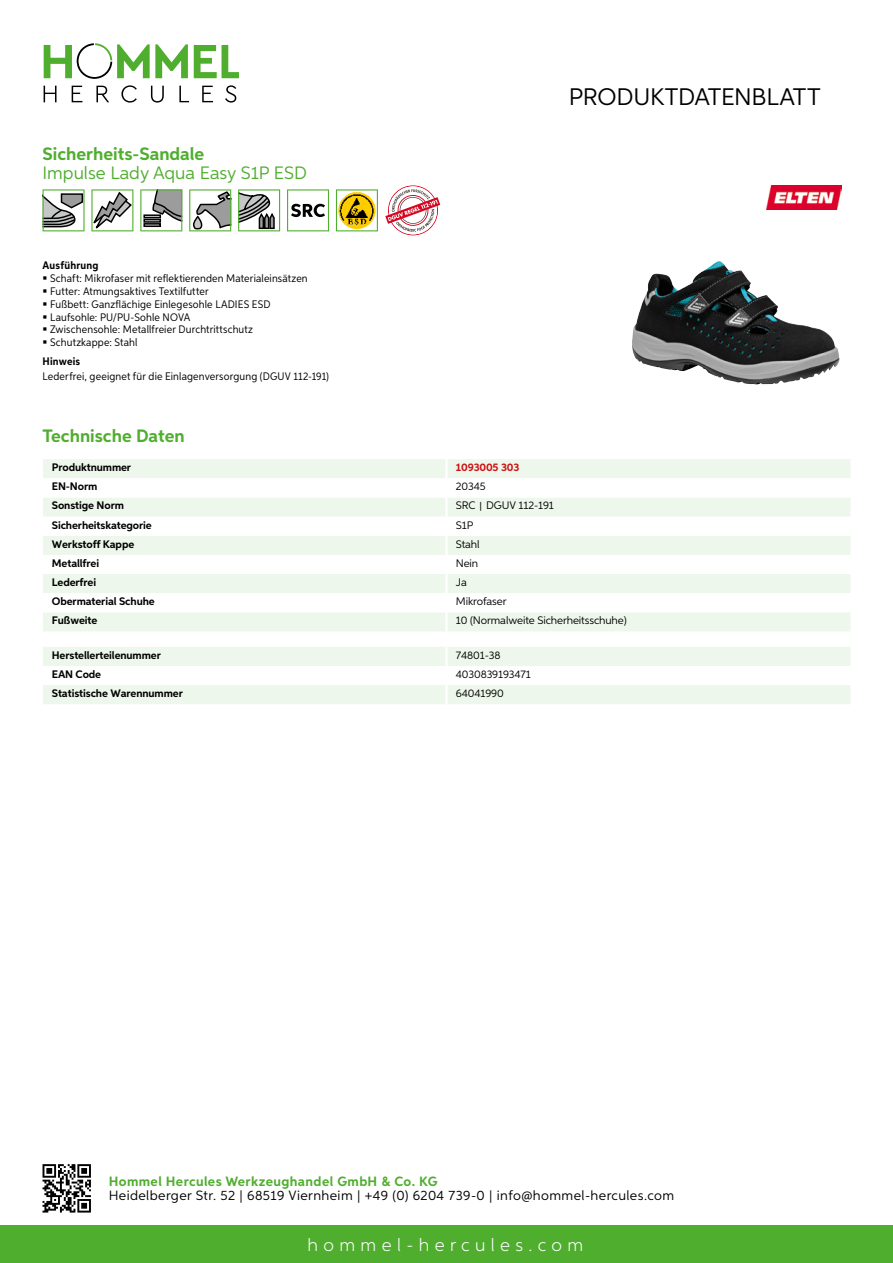
<style>
.page{position:relative;width:893px;height:1263px;background:#fff}
.page>*{position:absolute;margin:0;border:0;box-sizing:border-box;transform-origin:0 0}
.t1{font:24px "Aspira";letter-spacing:-.01em;color:#000}
.t2{font:700 18px "Aspira";color:#50ae2f}
.t3{font:18px "Aspira";color:#50ae2f}
.t4{font:300 18px "Aspira";letter-spacing:.3em;color:#fff}
.t5{font:13.5px "Aspira";letter-spacing:.03em;color:#000}
.t6{font:700 13.5px "Aspira";letter-spacing:.03em;color:#50ae2f}
.t7{font:10.95px/12.8px "Aspira Nar";letter-spacing:.015em;color:#000}
.t8{font:700 10.95px "Aspira";letter-spacing:-.01em;color:#000}
.t9{font:10.95px "Aspira";letter-spacing:-.01em;color:#000}
.t10{font:700 10.95px "Aspira Nar";letter-spacing:.02em;color:#000}
.t11{font:700 10.95px "Aspira";letter-spacing:-.01em;color:#cd1013}
.s1{font-family:"Wuerth Global";font-size:10.5px}
</style>
<div class="page">
<div style="left:0;top:1226px;width:893px;height:37px;background:#50ae2f"></div>
<svg style="left:43px;top:1164px;width:48px;height:48px"></svg>
<svg style="left:194px;top:45px;width:45px;height:33px"></svg>
<svg style="left:44px;top:43px;width:144px;height:36px"></svg>
<svg style="left:44px;top:86px;width:13px;height:16px"></svg>
<svg style="left:72px;top:86px;width:10px;height:16px"></svg>
<svg style="left:96px;top:86px;width:13px;height:16px"></svg>
<svg style="left:121px;top:85px;width:16px;height:18px"></svg>
<svg style="left:151px;top:86px;width:13px;height:17px"></svg>
<svg style="left:179px;top:86px;width:10px;height:16px"></svg>
<svg style="left:202px;top:86px;width:11px;height:16px"></svg>
<svg style="left:225px;top:85px;width:11px;height:18px"></svg>
<div style="left:43px;top:459px;width:807px;height:172px;background:#eef7eb"></div>
<svg style="left:43px;top:478px;width:807px;height:134px"></svg>
<hr style="left:445px;top:459px;width:3px;height:19px;background:#fff">
<hr style="left:445px;top:478px;width:3px;height:19px;background:#fff">
<hr style="left:445px;top:497px;width:3px;height:20px;background:#fff">
<hr style="left:445px;top:517px;width:3px;height:19px;background:#fff">
<hr style="left:445px;top:536px;width:3px;height:19px;background:#fff">
<hr style="left:445px;top:555px;width:3px;height:19px;background:#fff">
<hr style="left:445px;top:574px;width:3px;height:19px;background:#fff">
<hr style="left:445px;top:593px;width:3px;height:19px;background:#fff">
<hr style="left:445px;top:612px;width:3px;height:19px;background:#fff">
<svg style="left:43px;top:647px;width:807px;height:57px"></svg>
<hr style="left:445px;top:685px;width:3px;height:19px;background:#fff">
<svg style="left:43px;top:189px;width:90px;height:42px"></svg>
<svg style="left:140px;top:189px;width:42px;height:42px"></svg>
<svg style="left:189px;top:189px;width:42px;height:42px"></svg>
<svg style="left:238px;top:189px;width:42px;height:42px"></svg>
<svg style="left:287px;top:189px;width:42px;height:42px"></svg>
<svg style="left:336px;top:189px;width:42px;height:42px"></svg>
<svg style="left:385px;top:185px;width:55px;height:50px"></svg>
<img style="left:632px;top:263px;width:208px;height:121px">
<img style="left:766px;top:185px;width:76px;height:24px">
<h2 class="t2" style="left:43px;top:142px;width:163px">Sicherheits-Sandale</h2>
<h2 class="t3" style="left:43px;top:162px;width:263px">Impulse Lady Aqua Easy S1P ESD</h2>
<p class="t10" style="left:43px;top:259px;width:58px">Ausführung</p>
<p class="t7" style="left:50px;top:272px;width:259px">Schaft: Mikrofaser mit reflektierenden Materialeinsätzen Futter: Atmungsaktives Textilfutter<br>Fußbett: Ganzflächige Einlegesohle LADIES ESD Laufsohle: PU/PU-Sohle NOVA<br>Zwischensohle: Metallfreier Durchtrittschutz Schutzkappe: Stahl</p>
<p class="t10" style="left:43px;top:355px;width:39px">Hinweis</p>
<p class="t7" style="left:43px;top:370px;width:288px">Lederfrei, geeignet für die Einlagenversorgung (DGUV 112-191)</p>
<h1 class="t1" style="left:569px;top:82px;width:253px">Produktdatenblatt</h1>
<h2 class="t2" style="left:43px;top:425px;width:144px">Technische Daten</h2>
<p class="t8" style="left:52px;top:461px;width:81px">Produktnummer</p>
<p class="t11" style="left:456px;top:461px;width:65px">1093005 303</p>
<p class="t8" style="left:52px;top:480px;width:47px">EN-Norm</p>
<p class="t9" style="left:456px;top:480px;width:31px">20345</p>
<p class="t8" style="left:52px;top:499px;width:74px">Sonstige Norm</p>
<p class="t9" style="left:456px;top:499px;width:100px">SRC <span class="s1">|</span> DGUV 112-191</p>
<p class="t8" style="left:52px;top:518px;width:101px">Sicherheitskategorie</p>
<p class="t9" style="left:456px;top:518px;width:19px">S1P</p>
<p class="t8" style="left:52px;top:537px;width:84px">Werkstoff Kappe</p>
<p class="t9" style="left:456px;top:537px;width:25px">Stahl</p>
<p class="t8" style="left:52px;top:556px;width:49px">Metallfrei</p>
<p class="t9" style="left:456px;top:556px;width:24px">Nein</p>
<p class="t8" style="left:52px;top:575px;width:46px">Lederfrei</p>
<p class="t9" style="left:456px;top:575px;width:13px">Ja</p>
<p class="t8" style="left:52px;top:595px;width:104px">Obermaterial Schuhe</p>
<p class="t9" style="left:456px;top:595px;width:52px">Mikrofaser</p>
<p class="t8" style="left:52px;top:614px;width:47px">Fußweite</p>
<p class="t9" style="left:456px;top:614px;width:172px">10 (N ormalweite Sicherheitsschuhe)</p>
<p class="t8" style="left:52px;top:648px;width:111px">Herstellerteilenummer</p>
<p class="t9" style="left:456px;top:648px;width:46px">74801-38</p>
<p class="t8" style="left:52px;top:667px;width:51px">EAN Code</p>
<p class="t9" style="left:456px;top:667px;width:77px">4030839193471</p>
<p class="t8" style="left:52px;top:686px;width:132px">Statistische Warennummer</p>
<p class="t9" style="left:456px;top:687px;width:49px">64041990</p>
<p class="t6" style="left:109px;top:1172px;width:330px">Hommel Hercules Werkzeughandel GmbH &amp; Co. KG</p>
<p class="t5" style="left:109px;top:1187px;width:567px">Heidelberger Str. 52 | 68519 Viernheim | +49 (0) 6204 739-0 | info@hommel-hercules.com</p>
<h2 class="t4" style="left:307px;top:1234px;width:277px">hommel-hercules.com</h2>
</div>
